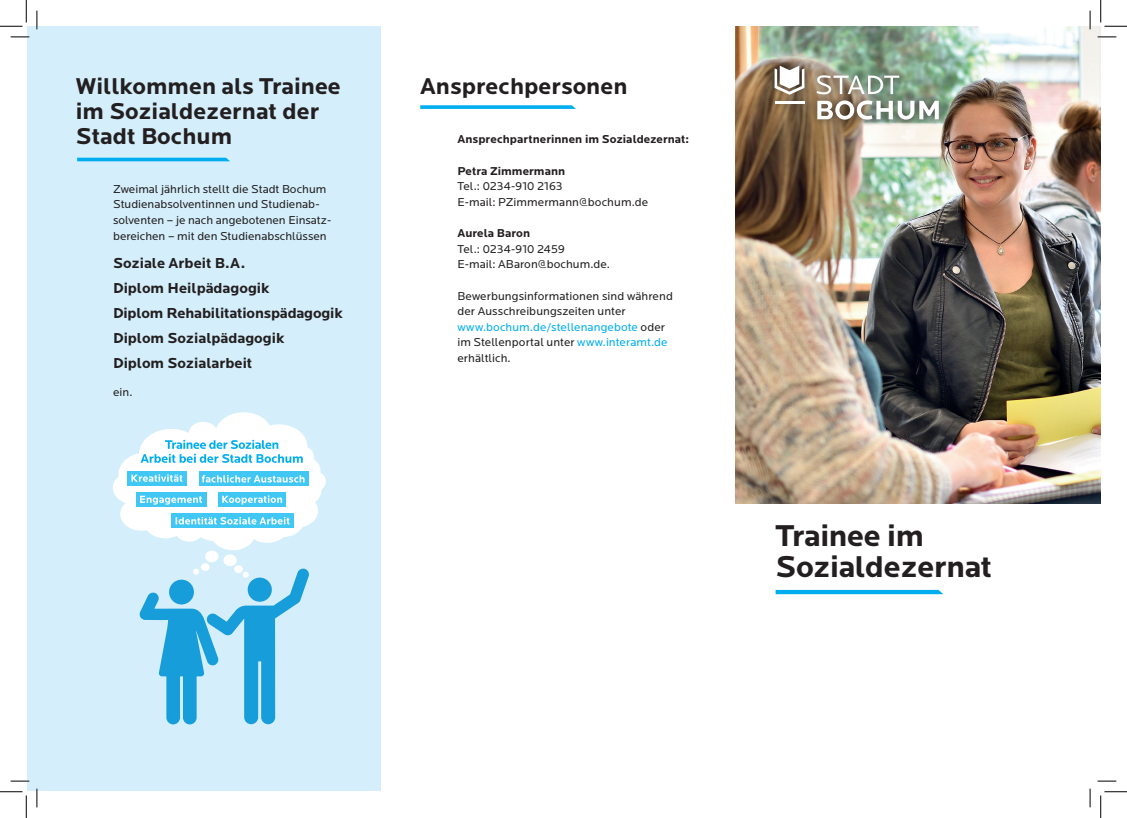
<style>
.page{position:relative;width:1127px;height:818px;background:#fff}
.page>*{position:absolute;margin:0;border:0;box-sizing:border-box;transform-origin:0 0}
.t1{font:700 31.25px "Locator";letter-spacing:-.01em;color:#231f20}
.t2{font:700 23.75px/25px "Locator";color:#231f20}
.t3{font:700 15px "Locator";color:#231f20}
.t4{font:11.88px/15.6px "Locator";color:#231f20}
.t5{font:700 11.88px "Locator";letter-spacing:.005em;color:#231f20}
.t6{font:11.88px "Locator";letter-spacing:.005em;color:#00aeef}
.s1{color:#231f20}
.s2{color:#00aeef}
</style>
<div class="page">
<div style="left:27px;top:27px;width:354px;height:764px;background:#d4effb"></div>
<img style="left:735px;top:26px;width:365px;height:478px">
<svg style="left:775px;top:590px;width:168px;height:4px"></svg>
<svg style="left:77px;top:158px;width:153px;height:3px"></svg>
<svg style="left:420px;top:105px;width:156px;height:4px"></svg>
<svg style="left:113px;top:412px;width:213px;height:138px"></svg>
<div style="left:766px;top:58px;width:180px;height:69px;background:#231f20;opacity:.75"></div>
<svg style="left:817px;top:100px;width:121px;height:20px"></svg>
<svg style="left:816px;top:75px;width:83px;height:19px"></svg>
<hr style="left:774px;top:101px;width:30px;height:2px;background:#fff">
<svg style="left:774px;top:66px;width:30px;height:29px"></svg>
<div style="left:223px;top:554px;width:14px;height:12px;background:#fff;border-radius:50%"></div>
<div style="left:234px;top:565px;width:9px;height:8px;background:#fff;border-radius:50%"></div>
<div style="left:205px;top:550px;width:13px;height:12px;background:#fff;border-radius:50%"></div>
<div style="left:201px;top:563px;width:8px;height:8px;background:#fff;border-radius:50%"></div>
<svg style="left:139px;top:568px;width:170px;height:156px"></svg>
<svg style="left:11px;top:36px;width:18px;height:2px"></svg>
<svg style="left:1097px;top:36px;width:18px;height:2px"></svg>
<svg style="left:11px;top:780px;width:18px;height:2px"></svg>
<svg style="left:1097px;top:780px;width:18px;height:2px"></svg>
<svg style="left:36px;top:11px;width:2px;height:18px"></svg>
<svg style="left:36px;top:788px;width:2px;height:19px"></svg>
<svg style="left:1088px;top:11px;width:2px;height:18px"></svg>
<svg style="left:1089px;top:788px;width:1px;height:19px"></svg>
<svg style="left:0;top:0;width:27px;height:27px"></svg>
<svg style="left:0;top:791px;width:27px;height:27px"></svg>
<svg style="left:1100px;top:0;width:26px;height:27px"></svg>
<svg style="left:1100px;top:791px;width:26px;height:27px"></svg>
<p class="t2" style="left:76px;top:74px;width:266px">Willkommen als Trainee im Sozialdezernat der<br>Stadt Bochum</p>
<p class="t4" style="left:113px;top:181px;width:215px">Zweimal jährlich stellt die Stadt Bochum<br>Studienabsolventinnen und Studienab-</p>
<p class="t4" style="left:113px;top:213px;width:219px">solventen – je nach angebotenen Einsatz-</p>
<p class="t4" style="left:113px;top:228px;width:215px">bereichen – mit den Studienabschlüssen</p>
<p class="t3" style="left:113px;top:254px;width:134px">Soziale Arbeit B.A.</p>
<p class="t3" style="left:113px;top:279px;width:158px">Diplom Heilpädagogik</p>
<p class="t3" style="left:113px;top:304px;width:231px">Diplom Rehabilitationspädagogik</p>
<p class="t3" style="left:113px;top:329px;width:173px">Diplom Sozialpädagogik</p>
<p class="t3" style="left:113px;top:354px;width:141px">Diplom Sozialarbeit</p>
<p class="t4" style="left:113px;top:385px;width:21px">ein.</p>
<p class="t2" style="left:420px;top:74px;width:209px">Ansprechpersonen</p>
<p class="t5" style="left:457px;top:132px;width:233px">Ansprechpartnerinnen im Sozialdezernat:</p>
<p class="t5" style="left:457px;top:164px;width:109px">Petra Zimmermann</p>
<p class="t4" style="left:457px;top:179px;width:107px">Tel.: 0234-910 2163</p>
<p class="t4" style="left:457px;top:194px;width:192px">E-mail: PZimmermann@bochum.de</p>
<p class="t5" style="left:457px;top:226px;width:74px">Aurela Baron</p>
<p class="t4" style="left:457px;top:241px;width:109px">Tel.: 0234-910 2459</p>
<p class="t4" style="left:457px;top:257px;width:154px">E-mail: ABaron@bochum.de.</p>
<p class="t4" style="left:457px;top:288px;width:217px">Bewerbungsinformationen sind während</p>
<p class="t4" style="left:457px;top:304px;width:170px">der Ausschreibungszeiten unter</p>
<p class="t6" style="left:457px;top:320px;width:209px">www.bochum.de/stellenangebote <span class="s1">oder</span></p>
<p class="t4" style="left:457px;top:335px;width:211px">im Stellenportal unter <span class="s2">www.interamt.de</span></p>
<p class="t4" style="left:457px;top:351px;width:55px">erhältlich.</p>
<p class="t1" style="left:775px;top:517px;width:150px">Trainee im</p>
<p class="t1" style="left:775px;top:548px;width:218px">Sozialdezernat</p>
</div>
